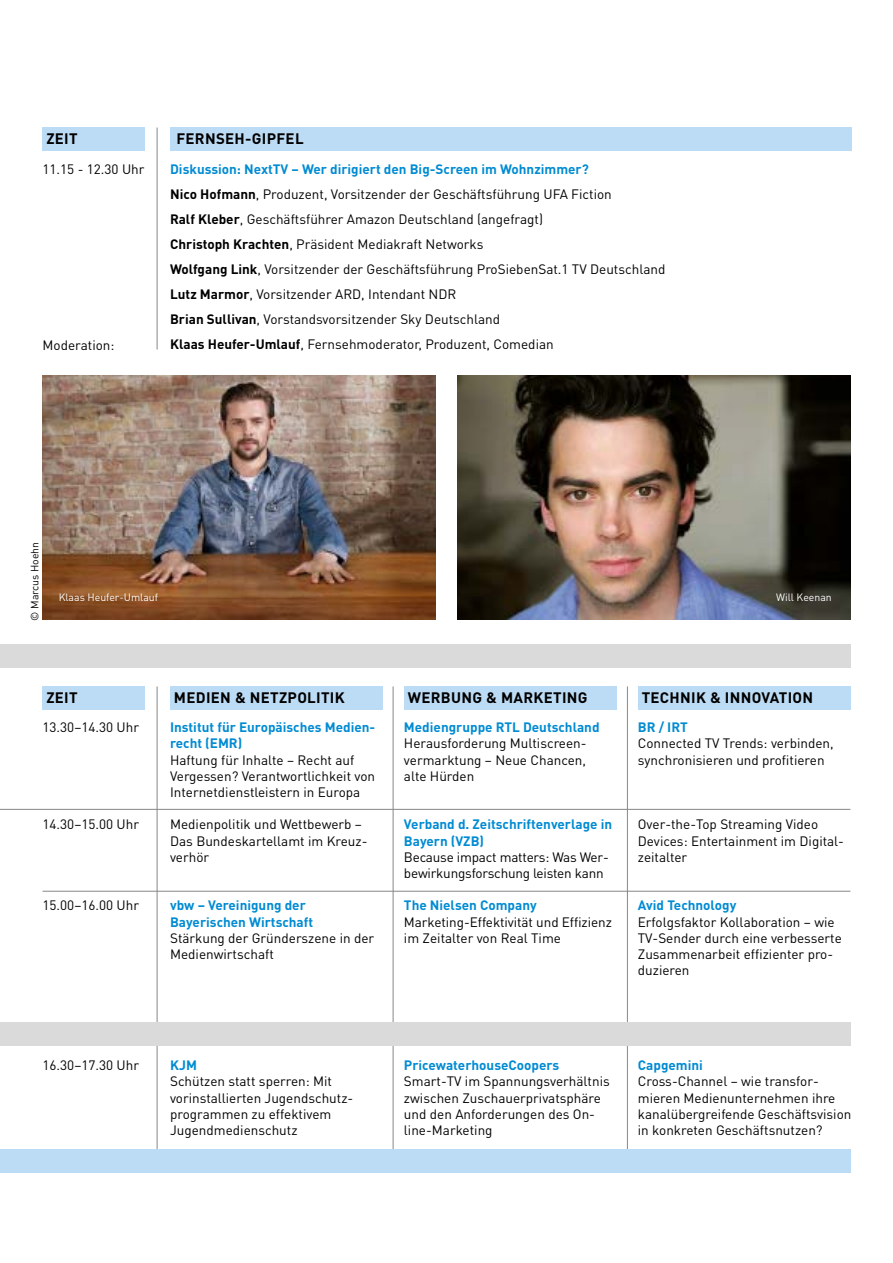
<style>
.page{position:relative;width:893px;height:1263px;background:#fff}
.page>*{position:absolute;margin:0;border:0;box-sizing:border-box;transform-origin:0 0}
.t1{font:700 15px "DIN Pro";letter-spacing:.02em;color:#000}
.t2{font:13.5px/16.2px "DIN Pro";color:#000}
.t3{font:700 13.5px/16.2px "DIN Pro";color:#008bd2}
.t4{font:10.5px "DIN Pro";color:#fff}
.t5{font:10.5px "DIN Pro";color:#000}
.s1{font-weight:700;color:#008bd2}
.s2{font-weight:700}
</style>
<div class="page">
<hr style="left:393px;top:686px;width:1px;height:475px;background:#878787">
<hr style="left:157px;top:686px;width:1px;height:473px;background:#878787">
<div style="left:0;top:644px;width:850px;height:24px;background:#dadada"></div>
<hr style="left:627px;top:686px;width:1px;height:473px;background:#878787">
<div style="left:404px;top:686px;width:213px;height:24px;background:#bcdbf4"></div>
<div style="left:170px;top:686px;width:213px;height:24px;background:#bcdbf4"></div>
<div style="left:638px;top:686px;width:212px;height:24px;background:#bcdbf4"></div>
<div style="left:43px;top:686px;width:102px;height:24px;background:#bcdbf4"></div>
<div style="left:0;top:1023px;width:850px;height:23px;background:#dadada"></div>
<hr style="left:0;top:809px;width:850px;height:1px;background:#878787">
<hr style="left:157px;top:128px;width:1px;height:222px;background:#878787">
<div style="left:170px;top:128px;width:681px;height:23px;background:#bcdbf4"></div>
<div style="left:43px;top:128px;width:102px;height:23px;background:#bcdbf4"></div>
<img style="left:457px;top:375px;width:393px;height:245px">
<img style="left:43px;top:375px;width:393px;height:245px">
<div style="left:0;top:1149px;width:850px;height:23px;background:#bcdbf4"></div>
<hr style="left:43px;top:891px;width:807px;height:1px;background:#878787">
<p class="t1" style="left:46px;top:126px;width:33px">ZEIT</p>
<p class="t1" style="left:176px;top:126px;width:129px">FERNSEH-GIPFEL</p>
<p class="t2" style="left:43px;top:161px;width:103px">11.15 - 12.30 Uhr</p>
<p class="t2" style="left:43px;top:336px;width:73px">Moderation:</p>
<p class="t2" style="left:170px;top:156px;width:497px;line-height:25px"><span class="s1">Diskussion: NextTV – Wer dirigiert den Big-Screen im Wohnzimmer?<br></span><span class="s2">Nico Hofmann</span>, Produzent, Vorsitzender der Geschäftsführung UFA Fiction<br><span class="s2">Ralf Kleber</span>, Geschäftsführer Amazon Deutschland (angefragt)<br><span class="s2">Christoph Krachten</span>, Präsident Mediakraft Networks<br><span class="s2">Wolfgang Link</span>, Vorsitzender der Geschäftsführung ProSiebenSat.1 TV Deutschland <span class="s2">Lutz Marmor</span>, Vorsitzender ARD, Intendant NDR<br><span class="s2">Brian Sullivan</span>, Vorstandsvorsitzender Sky Deutschland<br><span class="s2">Klaas Heufer-Umlauf</span>, Fernsehmoderator, Produzent, Comedian</p>
<p class="t5" style="left:27px;top:621px;width:81px;rotate:-90deg">© Marcus Hoehn</p>
<p class="t4" style="left:59px;top:590px;width:101px">Klaas Heufer-Umlauf</p>
<p class="t4" style="left:776px;top:590px;width:57px">Will Keenan</p>
<p class="t1" style="left:46px;top:685px;width:33px">ZEIT</p>
<p class="t1" style="left:174px;top:685px;width:172px">MEDIEN &amp; NETZPOLITIK</p>
<p class="t1" style="left:408px;top:685px;width:181px">WERBUNG &amp; MARKETING</p>
<p class="t1" style="left:642px;top:685px;width:173px">TECHNIK &amp; INNOVATION</p>
<p class="t3" style="left:404px;top:717px;width:197px">Mediengruppe RTL Deutschland</p>
<p class="t2" style="left:404px;top:735px;width:184px;text-align:justify">Herausforderung Multiscreen&shy;vermarktung – Neue Chancen, alte Hürden</p>
<p class="t3" style="left:404px;top:815px;width:210px">Verband d. Zeitschriftenverlage in<br>Bayern (VZB)</p>
<p class="t2" style="left:404px;top:848px;width:206px">Because impact matters: Was Wer&shy;bewirkungsforschung leisten kann</p>
<p class="t3" style="left:404px;top:896px;width:134px">The Nielsen Company</p>
<p class="t2" style="left:404px;top:913px;width:209px">Marketing-Effektivität und Effizienz im Zeitalter von Real Time</p>
<p class="t3" style="left:638px;top:717px;width:51px">BR / IRT</p>
<p class="t2" style="left:638px;top:735px;width:197px">Connected TV Trends: verbinden, synchronisieren und profitieren</p>
<p class="t3" style="left:170px;top:717px;width:207px">Institut für Europäisches Medien&shy;recht (EMR)</p>
<p class="t2" style="left:170px;top:751px;width:207px">Haftung für Inhalte – Recht auf<br>Vergessen? Verantwortlichkeit von<br>Internetdienstleistern in Europa</p>
<p class="t2" style="left:170px;top:816px;width:199px">Medienpolitik und Wettbewerb –<br>Das Bundeskartellamt im Kreuz&shy;verhör</p>
<p class="t3" style="left:170px;top:896px;width:145px">vbw – Vereinigung der<br>Bayerischen Wirtschaft</p>
<p class="t2" style="left:170px;top:929px;width:206px">Stärkung der Gründerszene in der<br>Medienwirtschaft</p>
<p class="t2" style="left:43px;top:719px;width:98px">13.30–14.30 Uhr</p>
<p class="t2" style="left:43px;top:816px;width:98px">14.30–15.00 Uhr</p>
<p class="t2" style="left:638px;top:816px;width:208px">Over-the-Top Streaming Video<br>Devices: Entertainment im Digital&shy;zeitalter</p>
<p class="t3" style="left:638px;top:896px;width:100px">Avid Technology</p>
<p class="t2" style="left:638px;top:913px;width:205px">Erfolgsfaktor Kollaboration – wie<br>TV-Sender durch eine verbesserte<br>Zusammenarbeit effizienter pro&shy;duzieren</p>
<p class="t2" style="left:43px;top:897px;width:98px">15.00–16.00 Uhr</p>
<p class="t2" style="left:43px;top:1057px;width:98px">16.30–17.30 Uhr</p>
<p class="t3" style="left:170px;top:1056px;width:28px">KJM</p>
<p class="t2" style="left:170px;top:1073px;width:185px">Schützen statt sperren: Mit vorinstallierten Jugendschutz&shy;programmen zu effektivem<br>Jugendmedienschutz</p>
<p class="t3" style="left:404px;top:1056px;width:157px">PricewaterhouseCoopers</p>
<p class="t2" style="left:404px;top:1073px;width:207px">Smart-TV im Spannungsverhältnis zwischen Zuschauerprivatsphäre und den Anforderungen des On&shy;line-Marketing</p>
<p class="t3" style="left:638px;top:1056px;width:67px">Capgemini</p>
<p class="t2" style="left:638px;top:1073px;width:215px">Cross-Channel – wie transfor&shy;mieren Medienunternehmen ihre kanalübergreifende Geschäftsvision in konkreten Geschäftsnutzen?</p>
</div>
